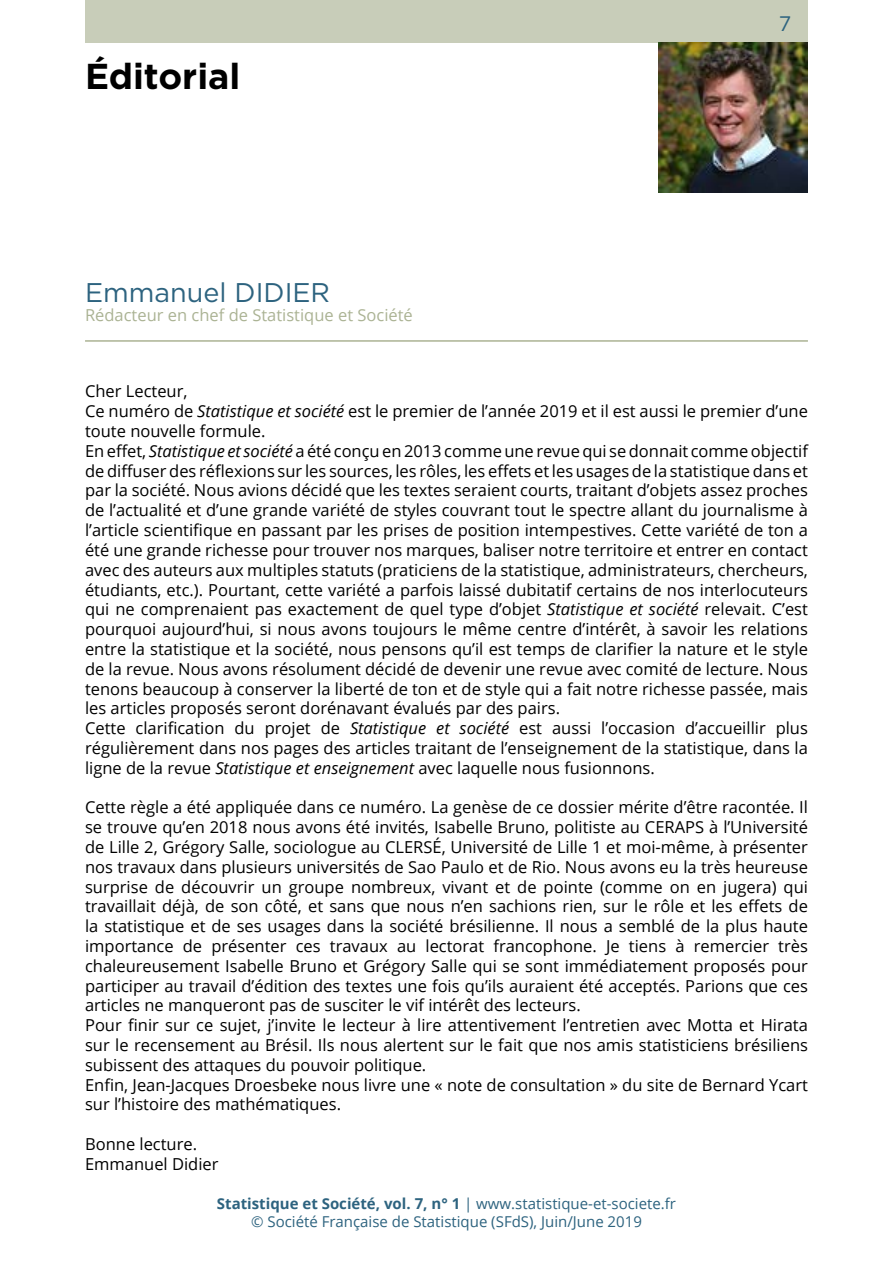
<style>
.page{position:relative;width:893px;height:1263px;background:#fff}
.page>*{position:absolute;margin:0;border:0;box-sizing:border-box;transform-origin:0 0}
.t1{font:700 36px "Gotham";color:#000}
.t2{font:27px "Gotham";color:#2d637f}
.t3{font:21px "Gotham";color:#2d637f}
.t4{font:16.5px/19.8px "Open Sans";color:#000}
.t5{font:16.5px "Open Sans";color:#abb394}
.t6{font:15px/18px "Open Sans";color:#2d637f;text-align:center}
.s1{font-style:italic}
.s2{font-weight:700}
</style>
<div class="page">
<div style="left:85px;top:0;width:723px;height:43px;background:#c8cdb9"></div>
<img style="left:659px;top:43px;width:149px;height:149px">
<hr style="left:85px;top:340px;width:723px;height:2px;background:#abb394">
<h1 class="t1" style="left:85px;top:53px;width:157px">Éditorial</h1>
<h2 class="t2" style="left:85px;top:275px;width:247px">Emmanuel DIDIER</h2>
<p class="t5" style="left:85px;top:304px;width:329px">Rédacteur en chef de Statistique et Société</p>
<p class="t3" style="left:779px;top:11px;width:14px">7</p>
<p class="t4" style="left:85px;top:381px;width:724px">Cher Lecteur,<br>Ce numéro de <span class="s1">Statistique et société</span> est le premier de l’année 2019 et il est aussi le premier d’une toute nouvelle formule.<br>En effet, <span class="s1">Statistique et société</span> a été conçu en 2013 comme une revue qui se donnait comme objectif de diffuser des réflexions sur les sources, les rôles, les effets et les usages de la statistique dans et par la société. Nous avions décidé que les textes seraient courts, traitant d’objets assez proches de l’actualité et d’une grande variété de styles couvrant tout le spectre allant du journalisme à l’article scientifique en passant par les prises de position intempestives. Cette variété de ton a été une grande richesse pour trouver nos marques, baliser notre territoire et entrer en contact avec des auteurs aux multiples statuts (praticiens de la statistique, administrateurs, chercheurs, étudiants, etc.). Pourtant, cette variété a parfois laissé dubitatif certains de nos interlocuteurs qui ne comprenaient pas exactement de quel type d’objet <span class="s1">Statistique et société</span> relevait. C’est pourquoi aujourd’hui, si nous avons toujours le même centre d’intérêt, à savoir les relations entre la statistique et la société, nous pensons qu’il est temps de clarifier la nature et le style de la revue. Nous avons résolument décidé de devenir une revue avec comité de lecture. Nous tenons beaucoup à conserver la liberté de ton et de style qui a fait notre richesse passée, mais les articles proposés seront dorénavant évalués par des pairs.<br>Cette clarification du projet de <span class="s1">Statistique et société</span> est aussi l’occasion d’accueillir plus régulièrement dans nos pages des articles traitant de l’enseignement de la statistique, dans la ligne de la revue <span class="s1">Statistique et enseignement</span> avec laquelle nous fusionnons.</p>
<p class="t4" style="left:85px;top:797px;width:724px">Cette règle a été appliquée dans ce numéro. La genèse de ce dossier mérite d’être racontée. Il se trouve qu’en 2018 nous avons été invités, Isabelle Bruno, politiste au CERAPS à l’Université de Lille 2, Grégory Salle, sociologue au CLERSÉ, Université de Lille 1 et moi-même, à présenter nos travaux dans plusieurs universités de Sao Paulo et de Rio. Nous avons eu la très heureuse surprise de découvrir un groupe nombreux, vivant et de pointe (comme on en jugera) qui travaillait déjà, de son côté, et sans que nous n’en sachions rien, sur le rôle et les effets de la statistique et de ses usages dans la société brésilienne. Il nous a semblé de la plus haute importance de présenter ces travaux au lectorat francophone. Je tiens à remercier très chaleureusement Isabelle Bruno et Grégory Salle qui se sont immédiatement proposés pour participer au travail d’édition des textes une fois qu’ils auraient été acceptés. Parions que ces articles ne manqueront pas de susciter le vif intérêt des lecteurs.<br>Pour finir sur ce sujet, j’invite le lecteur à lire attentivement l’entretien avec Motta et Hirata sur le recensement au Brésil. Ils nous alertent sur le fait que nos amis statisticiens brésiliens subissent des attaques du pouvoir politique.<br>Enfin, Jean-Jacques Droesbeke nous livre une « note de consultation » du site de Bernard Ycart sur l’histoire des mathématiques.</p>
<p class="t4" style="left:85px;top:1134px;width:135px">Bonne lecture.<br>Emmanuel Didier</p>
<p class="t6" style="left:217px;top:1194px;width:461px"><span class="s2">Statistique et Société, vol. 7, n° 1</span> | www.statistique-et-societe.fr © Société Française de Statistique (SFdS), Juin/June 2019</p>
</div>
